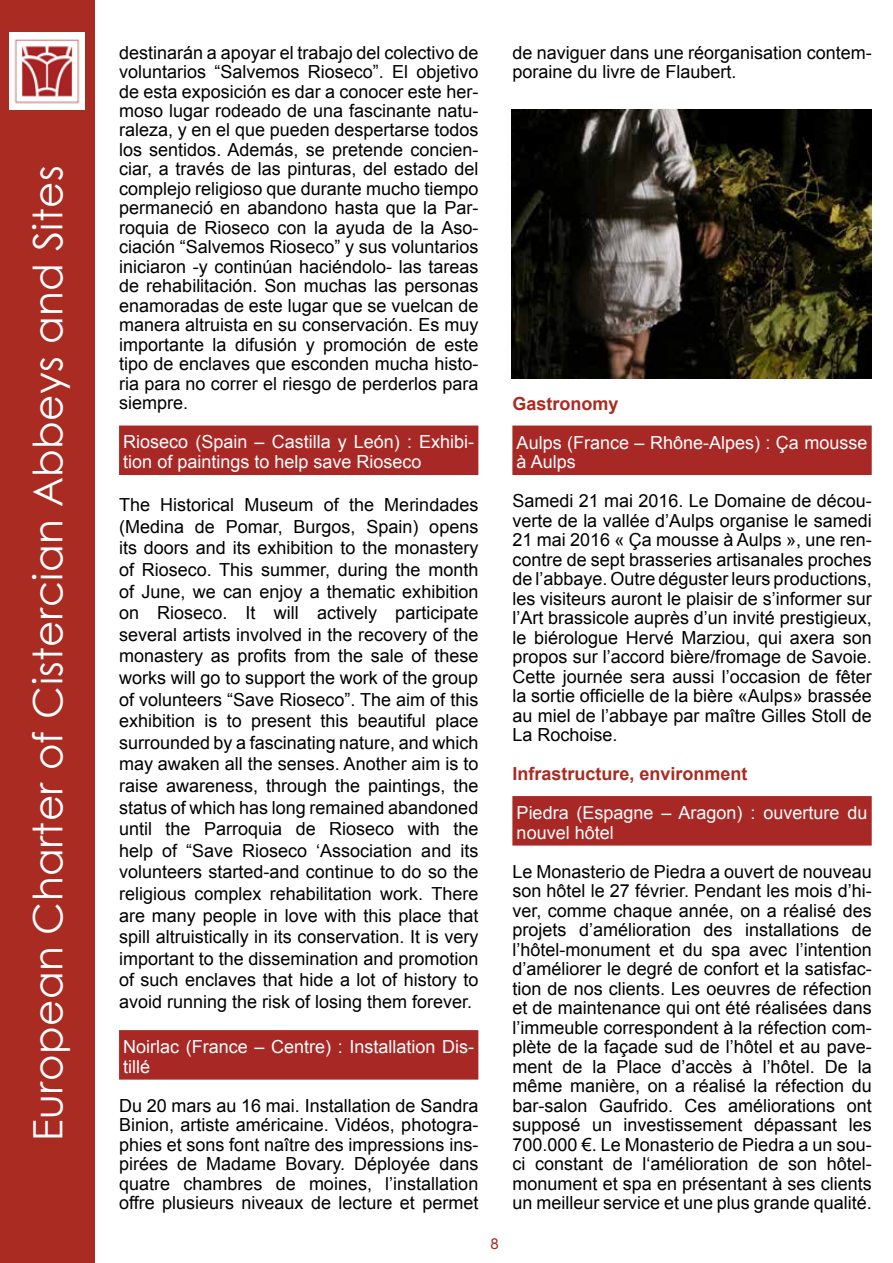
<style>
.page{position:relative;width:893px;height:1263px;background:#fff}
.page>*{position:absolute;margin:0;border:0;box-sizing:border-box;transform-origin:0 0}
.t1{font:40.5px "Century Gothic";letter-spacing:.01em;color:#fff}
.t2{font:18px/19.5px "Arial";color:#000;text-align:justify}
.t3{font:18px/19.5px "Arial";color:#fff}
.t4{font:700 18px "Arial";color:#a92b21}
.t5{font:15px "Arial";color:#a92b21}
</style>
<div class="page">
<div style="left:0;top:0;width:95px;height:1263px;background:#a92b21"></div>
<img style="left:10px;top:33px;width:75px;height:76px">
<div style="left:119px;top:425px;width:359px;height:50px;background:#a82825"></div>
<div style="left:119px;top:1030px;width:359px;height:49px;background:#a82825"></div>
<div style="left:512px;top:425px;width:360px;height:50px;background:#a82825"></div>
<div style="left:512px;top:796px;width:360px;height:49px;background:#a82825"></div>
<img style="left:512px;top:109px;width:359px;height:270px">
<h1 class="t1" style="left:20px;top:1141px;width:977px;rotate:-90deg">European Charter of Cistercian Abbeys and Sites</h1>
<p class="t2" style="left:119px;top:43px;width:361px">destinarán a apoyar el trabajo del colectivo de voluntarios “Salvemos Rioseco”. El objetivo de esta exposición es dar a conocer este her&shy;moso lugar rodeado de una fascinante natu&shy;raleza, y en el que pueden despertarse todos los sentidos. Además, se pretende concien&shy;ciar, a través de las pinturas, del estado del complejo religioso que durante mucho tiempo permaneció en abandono hasta que la Par&shy;roquia de Rioseco con la ayuda de la Aso&shy;ciación “Salvemos Rioseco” y sus voluntarios iniciaron -y continúan haciéndolo- las tareas de rehabilitación. Son muchas las personas enamoradas de este lugar que se vuelcan de manera altruista en su conservación. Es muy importante la difusión y promoción de este tipo de enclaves que esconden mucha histo&shy;ria para no correr el riesgo de perderlos para siempre.</p>
<p class="t3" style="left:123px;top:433px;width:352px">Rioseco (Spain – Castilla y León) : Exhibi&shy;tion of paintings to help save Rioseco</p>
<p class="t2" style="left:119px;top:494px;width:361px;line-height:21.6px">The Historical Museum of the Merindades (Medina de Pomar, Burgos, Spain) opens its doors and its exhibition to the monastery of Rioseco. This summer, during the month of June, we can enjoy a thematic exhibition on Rioseco. It will actively participate several artists involved in the recovery of the monastery as profits from the sale of these works will go to support the work of the group of volunteers “Save Rioseco”. The aim of this exhibition is to present this beautiful place surrounded by a fascinating nature, and which may awaken all the senses. Another aim is to raise awareness, through the paintings, the status of which has long remained abandoned until the Parroquia de Rioseco with the help of “Save Rioseco ‘Association and its volunteers started-and continue to do so the religious complex rehabilitation work. There are many people in love with this place that spill altruistically in its conservation. It is very important to the dissemination and promotion of such enclaves that hide a lot of history to avoid running the risk of losing them forever.</p>
<p class="t3" style="left:123px;top:1037px;width:352px">Noirlac (France – Centre) : Installation Dis&shy;tillé</p>
<p class="t2" style="left:119px;top:1096px;width:361px">Du 20 mars au 16 mai. Installation de Sandra Binion, artiste américaine. Vidéos, photogra&shy;phies et sons font naître des impressions ins&shy;pirées de Madame Bovary. Déployée dans quatre chambres de moines, l’installation offre plusieurs niveaux de lecture et permet</p>
<p class="t5" style="left:490px;top:1233px;width:10px">8</p>
<p class="t2" style="left:512px;top:43px;width:361px">de naviguer dans une réorganisation contem&shy;poraine du livre de Flaubert.</p>
<p class="t4" style="left:512px;top:391px;width:108px">Gastronomy</p>
<p class="t3" style="left:517px;top:433px;width:352px">Aulps (France – Rhône-Alpes) : Ça mousse à Aulps</p>
<p class="t2" style="left:512px;top:491px;width:361px">Samedi 21 mai 2016. Le Domaine de décou&shy;verte de la vallée d’Aulps organise le samedi 21 mai 2016 « Ça mousse à Aulps », une ren&shy;contre de sept brasseries artisanales proches de l’abbaye. Outre déguster leurs productions, les visiteurs auront le plaisir de s’informer sur l’Art brassicole auprès d’un invité prestigieux, le biérologue Hervé Marziou, qui axera son propos sur l’accord bière/fromage de Savoie.<br>Cette journée sera aussi l’occasion de fêter la sortie officielle de la bière «Aulps» brassée au miel de l’abbaye par maître Gilles Stoll de La Rochoise.</p>
<p class="t4" style="left:512px;top:762px;width:237px">Infrastructure, environment</p>
<p class="t3" style="left:517px;top:803px;width:352px">Piedra (Espagne – Aragon) : ouverture du nouvel hôtel</p>
<p class="t2" style="left:512px;top:862px;width:361px">Le Monasterio de Piedra a ouvert de nouveau son hôtel le 27 février. Pendant les mois d’hi&shy;ver, comme chaque année, on a réalisé des projets d’amélioration des installations de l’hôtel-monument et du spa avec l’intention d’améliorer le degré de confort et la satisfac&shy;tion de nos clients. Les oeuvres de réfection et de maintenance qui ont été réalisées dans l’immeuble correspondent à la réfection com&shy;plète de la façade sud de l’hôtel et au pave&shy;ment de la Place d’accès à l’hôtel. De la même manière, on a réalisé la réfection du bar-salon Gaufrido. Ces améliorations ont supposé un investissement dépassant les 700.000 €. Le Monasterio de Piedra a un sou&shy;ci constant de l‘amélioration de son hôtel&shy;monument et spa en présentant à ses clients un meilleur service et une plus grande qualité.</p>
</div>
